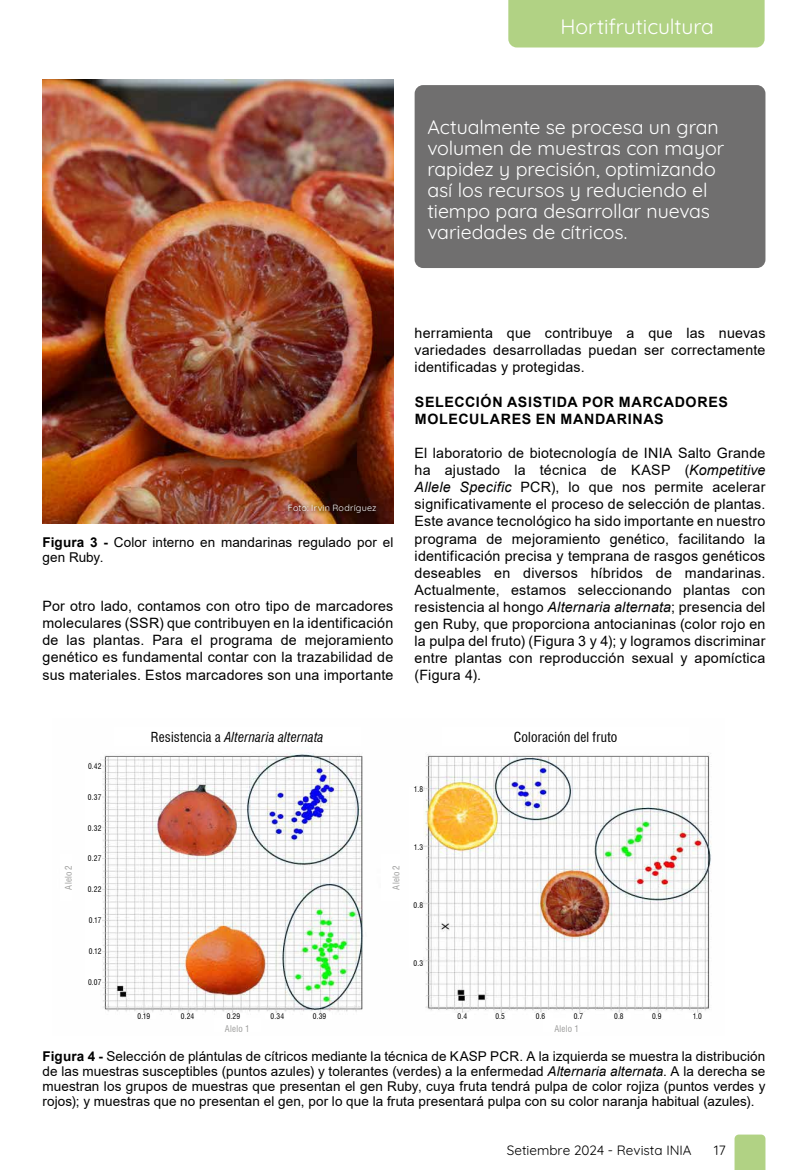
<style>
.page{position:relative;width:808px;height:1170px;background:#fff}
.page>*{position:absolute;margin:0;border:0;box-sizing:border-box;transform-origin:0 0}
.t1{font:300 21px "Quicksand";letter-spacing:-.005em;color:#fff}
.t2{font:300 19.5px/21px "Quicksand";letter-spacing:-.005em;color:#fff}
.t3{font:14.25px/17.1px "Arial";letter-spacing:.015em;color:#000;text-align:justify}
.t4{font:700 14.25px/17.1px "Arial";letter-spacing:.045em;color:#000}
.t5{font:13.5px/15px "Arial";letter-spacing:.005em;color:#000;text-align:justify}
.t6{font:italic condensed 13.5px "Swiss 721 BT";letter-spacing:.015em;color:#000}
.t7{font:300 13.5px "Quicksand";color:#000}
.t8{font:condensed 13.5px "Swiss 721 BT";letter-spacing:.015em;color:#000}
.t9{font:condensed 9px "Swiss 721 BT";letter-spacing:.03em;color:#9d9d9c}
.t10{font:300 9px "Quicksand";letter-spacing:.025em;color:#fff}
.t11{font:condensed 7.5px "Swiss 721 BT";letter-spacing:.02em;color:#000}
.s1{font-weight:700}
.s2{font-style:italic}
.s3{font-style:normal}
</style>
<div class="page">
<svg style="left:734px;top:1134px;width:31px;height:35px"></svg>
<div style="left:508px;top:0;width:257px;height:47px;background:#b1d284"></div>
<img style="left:91px;top:752px;width:620px;height:268px">
<div style="left:214px;top:1018px;width:47px;height:13px;background:#fff"></div>
<div style="left:543px;top:1018px;width:47px;height:13px;background:#fff"></div>
<div style="left:132px;top:1012px;width:23px;height:6px;background:#fff"></div>
<div style="left:222px;top:1012px;width:23px;height:6px;background:#fff"></div>
<div style="left:176px;top:1012px;width:23px;height:6px;background:#fff"></div>
<div style="left:266px;top:1012px;width:23px;height:6px;background:#fff"></div>
<div style="left:308px;top:1012px;width:23px;height:6px;background:#fff"></div>
<div style="left:85px;top:763px;width:16px;height:221px;background:#fff"></div>
<div style="left:410px;top:786px;width:13px;height:181px;background:#fff"></div>
<div style="left:381px;top:853px;width:18px;height:47px;background:#fff"></div>
<div style="left:451px;top:1012px;width:23px;height:6px;background:#fff"></div>
<div style="left:607px;top:1012px;width:23px;height:6px;background:#fff"></div>
<div style="left:529px;top:1012px;width:23px;height:6px;background:#fff"></div>
<div style="left:686px;top:1012px;width:23px;height:6px;background:#fff"></div>
<div style="left:489px;top:1012px;width:23px;height:6px;background:#fff"></div>
<div style="left:645px;top:1012px;width:23px;height:6px;background:#fff"></div>
<div style="left:567px;top:1012px;width:23px;height:6px;background:#fff"></div>
<div style="left:415px;top:85px;width:350px;height:183px;background:#706f6f;border-radius:9px"></div>
<img style="left:43px;top:79px;width:350px;height:444px">
<svg style="left:284px;top:500px;width:97px;height:17px"></svg>
<h1 class="t1" style="left:560px;top:10px;width:155px">Hortifruticultura</h1>
<h2 class="t2" style="left:427px;top:114px;width:298px">Actualmente se procesa un gran volumen de muestras con mayor rapidez y precisión, optimizando así los recursos y reduciendo el tiempo para desarrollar nuevas variedades de cítricos.</h2>
<p class="t10" style="left:288px;top:501px;width:90px">Foto: Irvin Rodríguez</p>
<p class="t5" style="left:43px;top:534px;width:352px"><span class="s1">Figura 3 -</span> Color interno en mandarinas regulado por el gen Ruby.</p>
<p class="t3" style="left:43px;top:597px;width:352px">Por otro lado, contamos con otro tipo de marcadores moleculares (SSR) que contribuyen en la identificación de las plantas. Para el programa de mejoramiento genético es fundamental contar con la trazabilidad de sus materiales. Estos marcadores son una importante</p>
<p class="t3" style="left:415px;top:324px;width:352px">herramienta que contribuye a que las nuevas variedades desarrolladas puedan ser correctamente identificadas y protegidas.</p>
<p class="t4" style="left:415px;top:393px;width:314px">SELECCIÓN ASISTIDA POR MARCADORES<br>MOLECULARES EN MANDARINAS</p>
<p class="t3" style="left:415px;top:444px;width:352px">El laboratorio de biotecnología de INIA Salto Grande ha ajustado la técnica de KASP (<span class="s2">Kompetitive Allele Specific</span> PCR), lo que nos permite acelerar significativamente el proceso de selección de plantas.<br>Este avance tecnológico ha sido importante en nuestro programa de mejoramiento genético, facilitando la identificación precisa y temprana de rasgos genéticos deseables en diversos híbridos de mandarinas.<br>Actualmente, estamos seleccionando plantas con resistencia al hongo <span class="s2">Alternaria alternata</span>; presencia del gen Ruby, que proporciona antocianinas (color rojo en la pulpa del fruto) (Figura 3 y 4); y logramos discriminar entre plantas con reproducción sexual y apomíctica (Figura 4).</p>
<p class="t9" style="left:63px;top:889px;width:26px;rotate:-90deg">Alelo 2</p>
<p class="t11" style="left:88px;top:762px;width:15px">0.42</p>
<p class="t11" style="left:88px;top:792px;width:15px">0.37</p>
<p class="t11" style="left:88px;top:823px;width:15px">0.32</p>
<p class="t11" style="left:88px;top:854px;width:15px">0.27</p>
<p class="t11" style="left:88px;top:885px;width:15px">0.22</p>
<p class="t11" style="left:89px;top:915px;width:14px">0.17</p>
<p class="t11" style="left:89px;top:946px;width:14px">0.12</p>
<p class="t11" style="left:88px;top:977px;width:15px">0.07</p>
<p class="t6" style="left:151px;top:728px;width:174px"><span class="s3">Resistencia a</span> Alternaria alternata</p>
<p class="t11" style="left:414px;top:785px;width:11px">1.8</p>
<p class="t9" style="left:391px;top:889px;width:26px;rotate:-90deg">Alelo 2</p>
<p class="t11" style="left:414px;top:842px;width:11px">1.3</p>
<p class="t11" style="left:414px;top:900px;width:11px">0.8</p>
<p class="t11" style="left:413px;top:958px;width:11px">0.3</p>
<p class="t8" style="left:514px;top:728px;width:105px">Coloración del fruto</p>
<p class="t11" style="left:137px;top:1011px;width:14px">0.19</p>
<p class="t11" style="left:181px;top:1011px;width:15px">0.24</p>
<p class="t11" style="left:227px;top:1011px;width:15px">0.29</p>
<p class="t11" style="left:270px;top:1011px;width:15px">0.34</p>
<p class="t11" style="left:313px;top:1011px;width:15px">0.39</p>
<p class="t11" style="left:458px;top:1011px;width:11px">0.4</p>
<p class="t11" style="left:495px;top:1011px;width:11px">0.5</p>
<p class="t11" style="left:536px;top:1011px;width:11px">0.6</p>
<p class="t11" style="left:574px;top:1011px;width:11px">0.7</p>
<p class="t11" style="left:614px;top:1011px;width:11px">0.8</p>
<p class="t11" style="left:652px;top:1011px;width:11px">0.9</p>
<p class="t11" style="left:693px;top:1011px;width:11px">1.0</p>
<p class="t5" style="left:43px;top:1048px;width:724px"><span class="s1">Figura 4 -</span> Selección de plántulas de cítricos mediante la técnica de KASP PCR. A la izquierda se muestra la distribución de las muestras susceptibles (puntos azules) y tolerantes (verdes) a la enfermedad <span class="s2">Alternaria alternata</span>. A la derecha se muestran los grupos de muestras que presentan el gen Ruby, cuya fruta tendrá pulpa de color rojiza (puntos verdes y rojos); y muestras que no presentan el gen, por lo que la fruta presentará pulpa con su color naranja habitual (azules).</p>
<p class="t9" style="left:225px;top:1023px;width:26px">Alelo 1</p>
<p class="t9" style="left:554px;top:1023px;width:26px">Alelo 1</p>
<p class="t7" style="left:507px;top:1139px;width:186px">Setiembre 2024 - Revista INIA</p>
<p class="t7" style="left:714px;top:1139px;width:13px">17</p>
</div>
